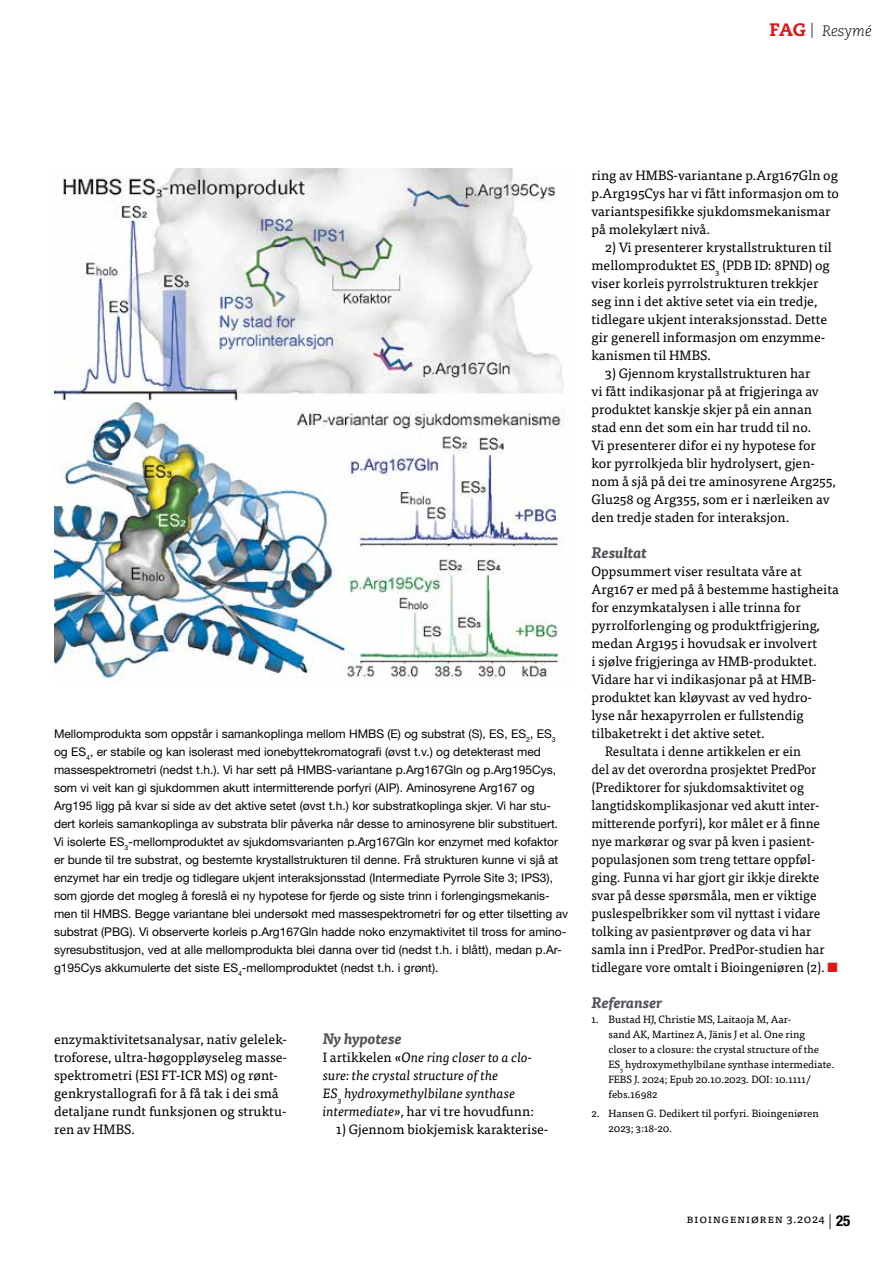
<style>
.page{position:relative;width:893px;height:1263px;background:#fff}
.page>*{position:absolute;margin:0;border:0;box-sizing:border-box;transform-origin:0 0}
.t1{font:italic 700 15px "Tisa Pro";color:#545158}
.t2{font:italic 300 15px "Caecilia LT Std";color:#000}
.t3{font:13.5px/18px "Tisa Pro";color:#000}
.t4{font:13.5px "Tisa Pro";color:#000;scale:.96 1}
.t5{font:italic 13.5px/18px "Tisa Pro";color:#000}
.t6{font:12px/18px "Helvetica Neue LT Pro";color:#000}
.t7{font:12px "Tisa Pro";letter-spacing:.05em;color:#000}
.t8{font:10.5px/15px "Tisa Pro";color:#000}
.s1{font-weight:800;font-style:normal;font-size:18px;color:#dc1715}
.s2{font-style:normal}
.s3{color:#dc1715}
.s4{font-family:"Helvetica Neue LT Pro";font-weight:300;font-size:15px}
.s5{font-family:"Helvetica Neue LT Pro";font-weight:700;font-stretch:condensed;font-size:15px}
</style>
<div class="page">
<img style="left:54px;top:169px;width:511px;height:514px">
<p class="t2" style="left:769px;top:22px;width:104px"><span class="s1">FAG</span> | Resymé</p>
<p class="t6" style="left:54px;top:724px;width:516px">Mellomprodukta som oppstår i samankoplinga mellom HMBS (E) og substrat (S), ES, ES<sub>2</sub>, ES<sub>3 </sub>og ES<sub>4</sub>, er stabile og kan isolerast med ionebyttekromatografi (øvst t.v.) og detekterast med massespektrometri (nedst t.h.). Vi har sett på HMBS-variantane p.Arg167Gln og p.Arg195Cys, som vi veit kan gi sjukdommen akutt intermitterende porfyri (AIP). Aminosyrene Arg167 og Arg195 ligg på kvar si side av det aktive setet (øvst t.h.) kor substratkoplinga skjer. Vi har stu&shy;dert korleis samankoplinga av substrata blir påverka når desse to aminosyrene blir substituert.<br>Vi isolerte ES<sub>3</sub>-mellomproduktet av sjukdomsvarianten p.Arg167Gln kor enzymet med kofaktor er bunde til tre substrat, og bestemte krystallstrukturen til denne. Frå strukturen kunne vi sjå at enzymet har ein tredje og tidlegare ukjent interaksjonsstad (Intermediate Pyrrole Site 3; IPS3), som gjorde det mogleg å foreslå ei ny hypotese for fjerde og siste trinn i forlengingsmekanis&shy;men til HMBS. Begge variantane blei undersøkt med massespektrometri før og etter tilsetting av substrat (PBG). Vi observerte korleis p.Arg167Gln hadde noko enzymaktivitet til tross for amino&shy;syresubstitusjon, ved at alle mellomprodukta blei danna over tid (nedst t.h. i blått), medan p.Ar&shy;g195Cys akkumulerte det siste ES<sub>4</sub>-mellomproduktet (nedst t.h. i grønt).</p>
<p class="t3" style="left:54px;top:1029px;width:235px">enzymaktivitetsanalysar, nativ gelelek&shy;troforese, ultra-høgoppløyseleg masse&shy;spektrometri (ESI FT-ICR MS) og rønt&shy;genkrystallografi for å få tak i dei små detaljane rundt funksjonen og struktu&shy;ren av HMBS.</p>
<p class="t1" style="left:323px;top:1027px;width:81px">Ny hypotese</p>
<p class="t5" style="left:323px;top:1048px;width:213px"><span class="s2">I artikkelen «</span>One ring closer to a clo&shy;sure: the crystal structure of the<br>ES<sub>3</sub> hydroxymethylbilane synthase intermediate», <span class="s2">har vi tre hovudfunn:</span></p>
<p class="t3" style="left:336px;top:1119px;width:214px">1) Gjennom biokjemisk karakterise-</p>
<p class="t3" style="left:591px;top:165px;width:249px">ring av HMBS-variantane p.Arg167Gln og p.Arg195Cys har vi fått informasjon om to variantspesifikke sjukdomsmekanismar på molekylært nivå.</p>
<p class="t3" style="left:591px;top:237px;width:242px;text-indent:14px">2) Vi presenterer krystallstrukturen til mellomproduktet ES<sub>3</sub> (PDB ID: 8PND) og viser korleis pyrrolstrukturen trekkjer seg inn i det aktive setet via ein tredje, tidlegare ukjent interaksjonsstad. Dette gir generell informasjon om enzymme&shy;kanismen til HMBS.</p>
<p class="t3" style="left:591px;top:363px;width:246px;text-indent:14px">3) Gjennom krystallstrukturen har<br>vi fått indikasjonar på at frigjeringa av produktet kanskje skjer på ein annan stad enn det som ein har trudd til no.<br>Vi presenterer difor ei ny hypotese for kor pyrrolkjeda blir hydrolysert, gjen&shy;nom å sjå på dei tre aminosyrene Arg255, Glu258 og Arg355, som er i nærleiken av den tredje staden for interaksjon.</p>
<p class="t1" style="left:591px;top:541px;width:57px">Resultat</p>
<p class="t3" style="left:591px;top:561px;width:212px">Oppsummert viser resultata våre at</p>
<p class="t3" style="left:591px;top:579px;width:249px">Arg167 er med på å bestemme hastigheita</p>
<p class="t3" style="left:591px;top:597px;width:211px">for enzymkatalysen i alle trinna for</p>
<p class="t3" style="left:591px;top:615px;width:230px">pyrrolforlenging og produktfrigjering,</p>
<p class="t3" style="left:591px;top:633px;width:227px">medan Arg195 i hovudsak er involvert</p>
<p class="t3" style="left:591px;top:651px;width:227px">i sjølve frigjeringa av HMB-produktet.</p>
<p class="t3" style="left:591px;top:669px;width:225px">Vidare har vi indikasjonar på at HMB-</p>
<p class="t3" style="left:591px;top:687px;width:222px">produktet kan kløyvast av ved hydro-</p>
<p class="t3" style="left:591px;top:705px;width:214px">lyse når hexapyrrolen er fullstendig</p>
<p class="t3" style="left:591px;top:723px;width:175px">tilbaketrekt i det aktive setet.</p>
<p class="t4" style="left:605px;top:741px;width:206px">Resultata i denne artikkelen er ein</p>
<p class="t4" style="left:591px;top:759px;width:236px">del av det overordna prosjektet PredPor</p>
<p class="t4" style="left:591px;top:777px;width:223px">(Prediktorer for sjukdomsaktivitet og</p>
<p class="t4" style="left:591px;top:795px;width:239px">langtidskomplikasjonar ved akutt inter-</p>
<p class="t4" style="left:591px;top:813px;width:240px">mitterende porfyri), kor målet er å finne</p>
<p class="t4" style="left:591px;top:831px;width:234px">nye markørar og svar på kven i pasient-</p>
<p class="t4" style="left:591px;top:849px;width:235px">populasjonen som treng tettare oppføl-</p>
<p class="t4" style="left:591px;top:867px;width:239px">ging. Funna vi har gjort gir ikkje direkte</p>
<p class="t4" style="left:591px;top:885px;width:236px">svar på desse spørsmåla, men er viktige</p>
<p class="t4" style="left:591px;top:903px;width:240px">puslespelbrikker som vil nyttast i vidare</p>
<p class="t4" style="left:591px;top:921px;width:230px">tolking av pasientprøver og data vi har</p>
<p class="t4" style="left:591px;top:939px;width:244px">samla inn i PredPor. PredPor-studien har</p>
<p class="t4" style="left:591px;top:957px;width:258px">tidlegare vore omtalt i Bioingeniøren (2). <span class="s3">■</span></p>
<p class="t1" style="left:591px;top:991px;width:72px">Referanser</p>
<p class="t8" style="left:608px;top:1011px;width:227px;text-indent:-17px">1. Bustad HJ, Christie MS, Laitaoja M, Aar-<br>sand AK, Martinez A, Jänis J et al. One ring closer to a closure: the crystal structure of the ES<sub>3</sub> hydroxymethylbilane synthase intermediate.<br>FEBS J. 2024; Epub 20.10.2023. DOI: 10.1111/ febs.16982</p>
<p class="t8" style="left:608px;top:1105px;width:212px;text-indent:-17px">2. Hansen G. Dedikert til porfyri. Bioingeniøren<br>2023; 3:18-20.</p>
<p class="t7" style="left:686px;top:1209px;width:166px">Bioingeniøren 3.2024 <span class="s4">|</span> <span class="s5">25</span></p>
</div>
